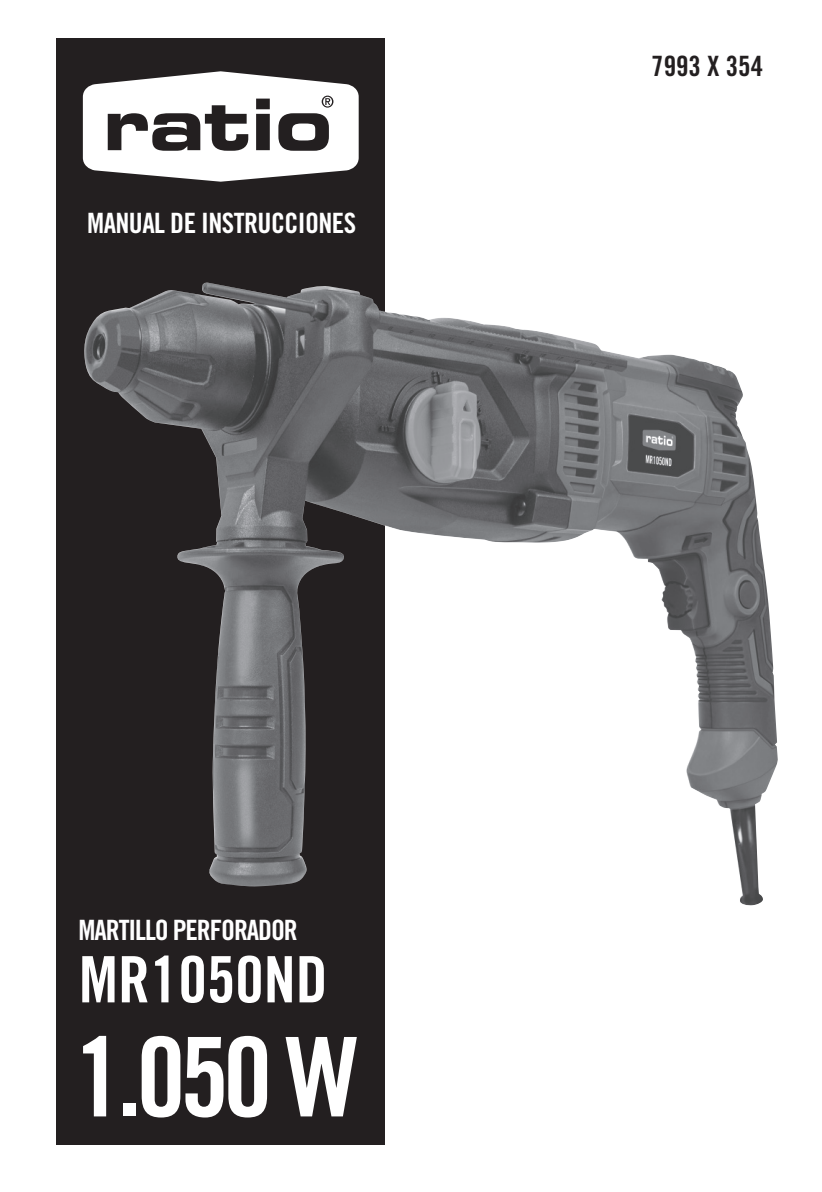
<style>
.page{position:relative;width:822px;height:1192px;background:#fff}
.page>*{position:absolute;margin:0;border:0;box-sizing:border-box;transform-origin:0 0}
.t1{font:110px "Trade Gothic LT Std Bd Cn 20";color:#fff}
.t2{font:64px "Trade Gothic LT Std Bd Cn 20";color:#fff}
.t3{font:28px "Trade Gothic LT Std Bd Cn 20";letter-spacing:-.02em;color:#fff}
.t4{font:28px "Trade Gothic LT Std Bd Cn 20";letter-spacing:-.04em;color:#fff}
.t5{font:28px "Trade Gothic LT Std Bd Cn 20";color:#231f20}
</style>
<div class="page">
<div style="left:56px;top:39px;width:329px;height:1105px;background:#231f20"></div>
<div style="left:83px;top:84px;width:276px;height:86px;background:#fff;border-radius:12px"></div>
<svg style="left:108px;top:105px;width:140px;height:46px"></svg>
<svg style="left:256px;top:99px;width:14px;height:51px"></svg>
<svg style="left:278px;top:96px;width:55px;height:55px"></svg>
<img style="left:84px;top:282px;width:694px;height:623px">
<p class="t3" style="left:87px;top:213px;width:271px">MANUAL DE INSTRUCCIONES</p>
<p class="t4" style="left:79px;top:919px;width:221px">MARTILLO PERFORADOR</p>
<h2 class="t2" style="left:79px;top:956px;width:250px">MR1050ND</h2>
<h1 class="t1" style="left:74px;top:1037px;width:286px">1.050 W</h1>
<p class="t5" style="left:651px;top:56px;width:113px">7993 X 354</p>
</div>
